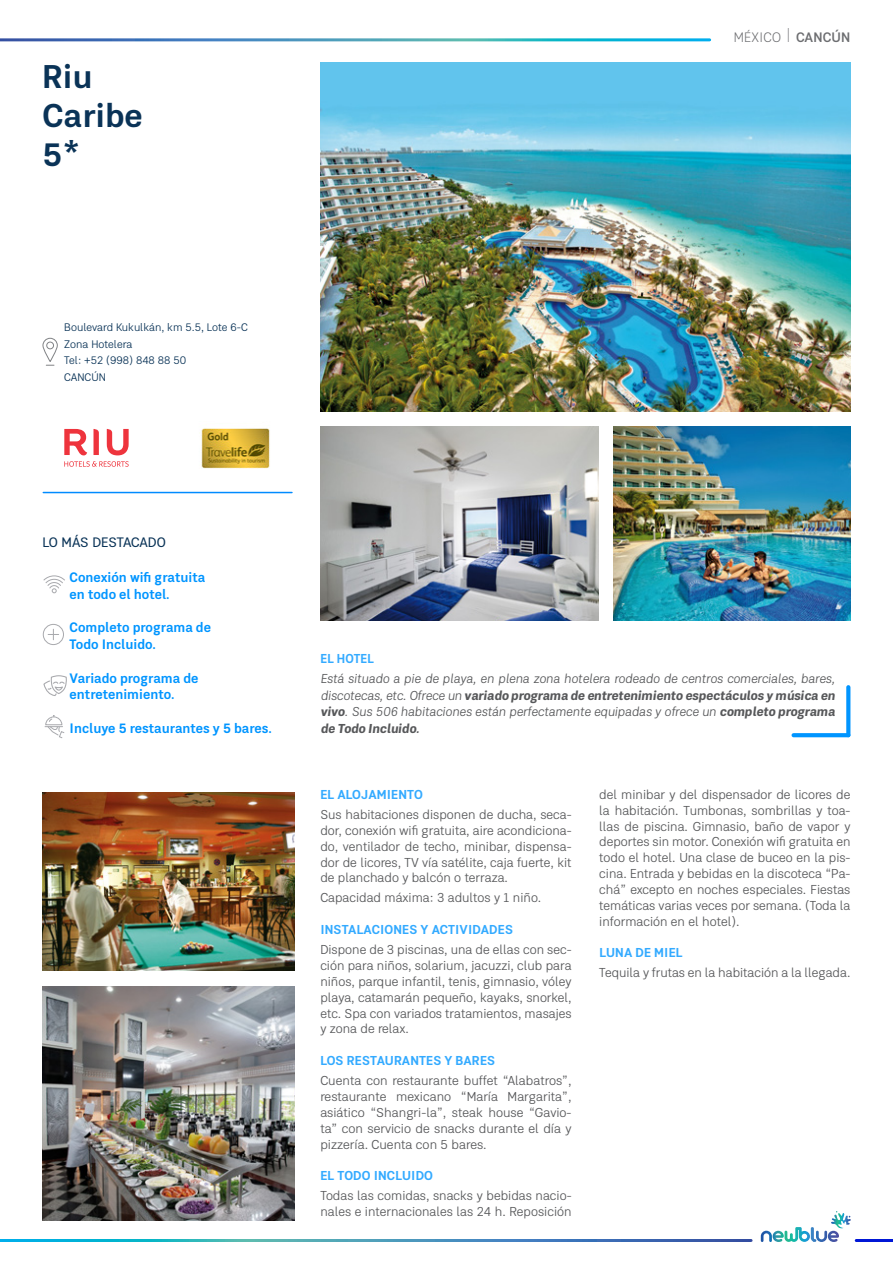
<style>
.page{position:relative;width:893px;height:1263px;background:#fff}
.page>*{position:absolute;margin:0;border:0;box-sizing:border-box;transform-origin:0 0}
.t1{font:700 33.45px/39.2px "Kommon Grotesk";color:#0a3357}
.t2{font:700 13.95px/16.8px "Kommon Grotesk";color:#0095ff;scale:.96 1}
.t3{font:13.95px "Kommon Grotesk";color:#0a3357}
.t4{font:300 13.95px "Kommon Grotesk";letter-spacing:.01em;color:#6c6d70}
.t5{font:13.2px/15.9px "Kommon Grotesk";color:#57585a;text-align:justify}
.t6{font:italic 13.2px/16.5px "Kommon Grotesk";color:#57585a;text-align:justify;scale:.95 1}
.t7{font:700 13.2px "Kommon Grotesk";letter-spacing:.01em;color:#3af}
.t8{font:700 13.2px "Kommon Grotesk";letter-spacing:.01em;color:#3af;scale:.95 1}
.t9{font:11.1px/16.8px "Kommon Grotesk";color:#0a3357}
.s1{font-weight:100;font-size:27.9px}
.s2{font-weight:600}
.s3{font-weight:700}
</style>
<div class="page">
<hr style="left:856px;top:1239px;width:37px;height:3px;background:#0017d6">
<svg style="left:761px;top:1211px;width:90px;height:31px"></svg>
<img style="left:320px;top:62px;width:530px;height:350px">
<img style="left:43px;top:986px;width:252px;height:234px">
<img style="left:43px;top:792px;width:252px;height:179px">
<img style="left:613px;top:426px;width:237px;height:195px">
<img style="left:320px;top:426px;width:278px;height:195px">
<svg style="left:42px;top:337px;width:16px;height:29px"></svg>
<svg style="left:793px;top:733px;width:55px;height:4px"></svg>
<svg style="left:846px;top:687px;width:4px;height:48px"></svg>
<svg style="left:43px;top:575px;width:22px;height:19px"></svg>
<svg style="left:45px;top:715px;width:20px;height:23px"></svg>
<svg style="left:43px;top:675px;width:24px;height:21px"></svg>
<div style="left:43px;top:624px;width:21px;height:21px;border:1px solid #a8a9ad;border-radius:50%"></div>
<svg style="left:48px;top:629px;width:11px;height:11px"></svg>
<svg style="left:64px;top:429px;width:65px;height:38px"></svg>
<img style="left:201px;top:428px;width:69px;height:41px">
<hr style="left:43px;top:492px;width:249px;height:1px;background:#008bff">
<h1 class="t1" style="left:43px;top:55px;width:102px">Riu<br>Caribe<br>5*</h1>
<p class="t4" style="left:734px;top:28px;width:118px">MÉXICO <span class="s1">ı</span> <span class="s2">CANCÚN</span></p>
<p class="t9" style="left:64px;top:319px;width:185px">Boulevard Kukulkán, km 5.5, Lote 6-C<br>Zona Hotelera<br>Tel: +52 (998) 848 88 50<br>CANCÚN</p>
<p class="t3" style="left:43px;top:532px;width:125px">LO MÁS DESTACADO</p>
<p class="t2" style="left:70px;top:568px;width:143px">Conexión wifi gratuita en todo el hotel.</p>
<p class="t2" style="left:70px;top:619px;width:149px">Completo programa de<br>Todo Incluido.</p>
<p class="t2" style="left:70px;top:669px;width:136px">Variado programa de entretenimiento.</p>
<p class="t2" style="left:70px;top:719px;width:212px">Incluye 5 restaurantes y 5 bares.</p>
<p class="t8" style="left:320px;top:648px;width:58px">EL HOTEL</p>
<p class="t6" style="left:320px;top:670px;width:543px">Está situado a pie de playa, en plena zona hotelera rodeado de centros comerciales, bares, discotecas, etc. Ofrece un <span class="s3">variado programa de entretenimiento espectáculos y música en vivo</span>. Sus 506 habitaciones están perfectamente equipadas y ofrece un <span class="s3">completo programa de Todo Incluido.</span></p>
<p class="t7" style="left:320px;top:785px;width:104px">EL ALOJAMIENTO</p>
<p class="t5" style="left:320px;top:806px;width:253px">Sus habitaciones disponen de ducha, seca&shy;dor, conexión wifi gratuita, aire acondiciona&shy;do, ventilador de techo, minibar, dispensa&shy;dor de licores, TV vía satélite, caja fuerte, kit de planchado y balcón o terraza.</p>
<p class="t5" style="left:320px;top:890px;width:223px">Capacidad máxima: 3 adultos y 1 niño.</p>
<p class="t7" style="left:320px;top:920px;width:194px">INSTALACIONES Y ACTIVIDADES</p>
<p class="t5" style="left:320px;top:942px;width:253px">Dispone de 3 piscinas, una de ellas con sec&shy;ción para niños, solarium, jacuzzi, club para niños, parque infantil, tenis, gimnasio, vóley playa, catamarán pequeño, kayaks, snorkel, etc. Spa con variados tratamientos, masajes y zona de relax.</p>
<p class="t7" style="left:320px;top:1051px;width:176px">LOS RESTAURANTES Y BARES</p>
<p class="t5" style="left:320px;top:1073px;width:253px">Cuenta con restaurante buffet “Alabatros”, restaurante mexicano “María Margarita”, asiático “Shangri-la”, steak house “Gavio&shy;ta” con servicio de snacks durante el día y pizzería. Cuenta con 5 bares.</p>
<p class="t7" style="left:320px;top:1166px;width:114px">EL TODO INCLUIDO</p>
<p class="t5" style="left:320px;top:1188px;width:253px">Todas las comidas, snacks y bebidas nacio&shy;nales e internacionales las 24 h. Reposición</p>
<p class="t5" style="left:599px;top:786px;width:253px">del minibar y del dispensador de licores de la habitación. Tumbonas, sombrillas y toa&shy;llas de piscina. Gimnasio, baño de vapor y deportes sin motor. Conexión wifi gratuita en todo el hotel. Una clase de buceo en la pis&shy;cina. Entrada y bebidas en la discoteca “Pa&shy;chá” excepto en noches especiales. Fiestas temáticas varias veces por semana. (Toda la información en el hotel).</p>
<p class="t7" style="left:599px;top:943px;width:85px">LUNA DE MIEL</p>
<p class="t5" style="left:599px;top:965px;width:253px">Tequila y frutas en la habitación a la llegada.</p>
</div>
